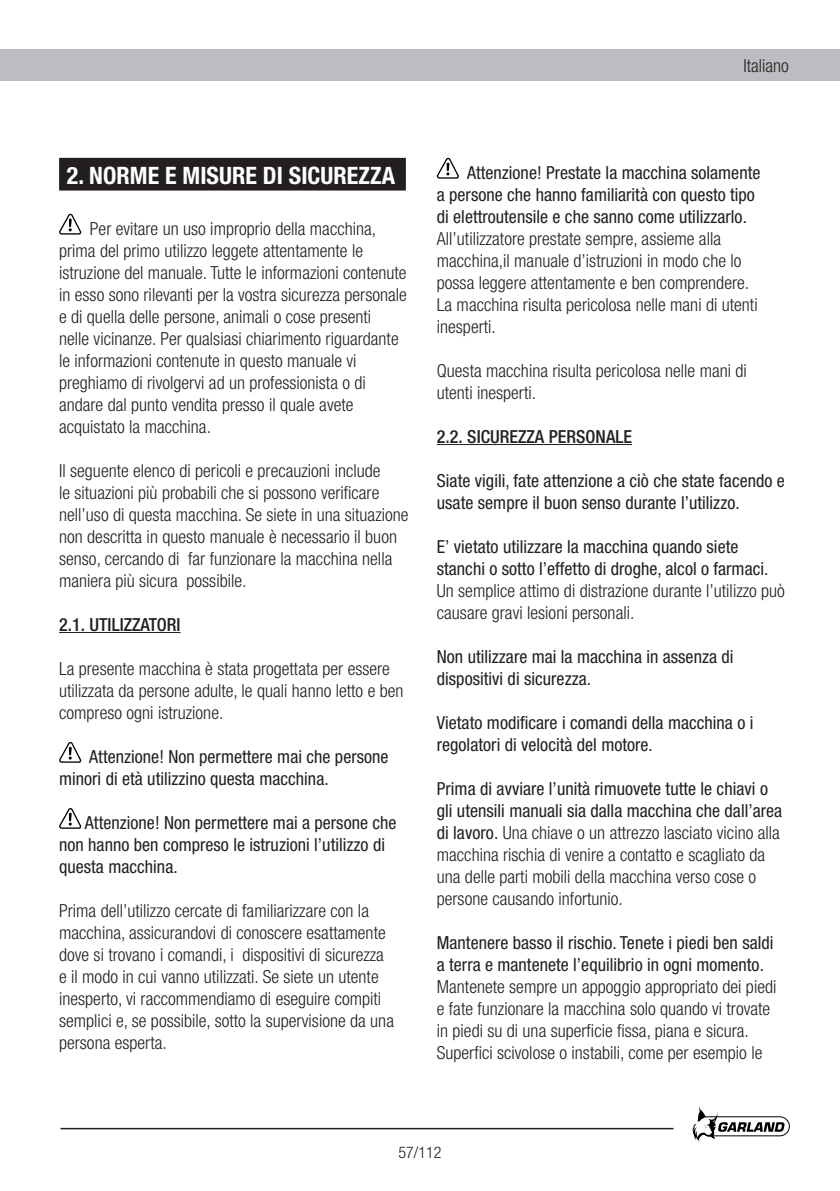
<style>
.page{position:relative;width:840px;height:1191px;background:#fff}
.page>*{position:absolute;margin:0;border:0;box-sizing:border-box;transform-origin:0 0}
.t1{font:700 condensed 24px "Helvetica Neue";color:#fff}
.t2{font:300 condensed 18px/22px "Helvetica Neue";color:#231f20}
.t3{font:condensed 18px/22px "Helvetica Neue";color:#231f20}
.t4{font:500 condensed 18px "Helvetica Neue";color:#231f20}
.t5{font:300 condensed 16px "Helvetica Neue";color:#231f20}
.s1{font-weight:400}
</style>
<div class="page">
<div style="left:0;top:50px;width:839px;height:31px;background:#bcbdc0"></div>
<svg style="left:692px;top:1107px;width:97px;height:34px"></svg>
<hr style="left:60px;top:1127px;width:613px;height:2px;background:#231f20">
<hr style="left:59px;top:632px;width:121px;height:1px;background:#231f20">
<div style="left:60px;top:159px;width:344px;height:30px;background:#231f20"></div>
<div style="left:59px;top:158px;width:346px;height:32px;border:2px solid #231f20"></div>
<svg style="left:59px;top:214px;width:23px;height:21px"></svg>
<svg style="left:59px;top:742px;width:23px;height:21px"></svg>
<svg style="left:59px;top:808px;width:23px;height:21px"></svg>
<hr style="left:436px;top:444px;width:195px;height:1px;background:#231f20">
<svg style="left:436px;top:158px;width:23px;height:21px"></svg>
<p class="t2" style="left:743px;top:55px;width:47px">Italiano</p>
<h1 class="t1" style="left:67px;top:160px;width:329px">2. NORME E MISURE DI SICUREZZA</h1>
<p class="t2" style="left:59px;top:217px;width:349px;text-indent:31px">Per evitare un uso improprio della macchina, prima del primo utilizzo leggete attentamente le istruzione del manuale. Tutte le informazioni contenute in esso sono rilevanti per la vostra sicurezza personale e di quella delle persone, animali o cose presenti<br>nelle vicinanze. Per qualsiasi chiarimento riguardante le informazioni contenute in questo manuale vi preghiamo di rivolgervi ad un professionista o di andare dal punto vendita presso il quale avete acquistato la macchina.</p>
<p class="t2" style="left:59px;top:459px;width:350px">Il seguente elenco di pericoli e precauzioni include<br>le situazioni più probabili che si possono verificare nell’uso di questa macchina. Se siete in una situazione non descritta in questo manuale è necessario il buon senso, cercando di far funzionare la macchina nella maniera più sicura possibile.</p>
<p class="t4" style="left:59px;top:613px;width:123px">2.1. UTILIZZATORI</p>
<p class="t2" style="left:59px;top:657px;width:346px">La presente macchina è stata progettata per essere utilizzata da persone adulte, le quali hanno letto e ben compreso ogni istruzione.</p>
<p class="t3" style="left:59px;top:745px;width:331px;text-indent:30px">Attenzione! Non permettere mai che persone minori di età utilizzino questa macchina.</p>
<p class="t3" style="left:59px;top:811px;width:339px;text-indent:26px">Attenzione! Non permettere mai a persone che non hanno ben compreso le istruzioni l’utilizzo di questa macchina.</p>
<p class="t2" style="left:59px;top:899px;width:336px">Prima dell’utilizzo cercate di familiarizzare con la macchina, assicurandovi di conoscere esattamente dove si trovano i comandi, i dispositivi di sicurezza e il modo in cui vanno utilizzati. Se siete un utente inesperto, vi raccommendiamo di eseguire compiti semplici e, se possibile, sotto la supervisione da una persona esperta.</p>
<p class="t3" style="left:436px;top:161px;width:325px;text-indent:30px">Attenzione! Prestate la macchina solamente a persone che hanno familiarità con questo tipo di elettroutensile e che sanno come utilizzarlo.</p>
<p class="t2" style="left:436px;top:227px;width:322px">All’utilizzatore prestate sempre, assieme alla macchina,il manuale d’istruzioni in modo che lo possa leggere attentamente e ben comprendere.<br>La macchina risulta pericolosa nelle mani di utenti inesperti.</p>
<p class="t2" style="left:436px;top:359px;width:311px">Questa macchina risulta pericolosa nelle mani di utenti inesperti.</p>
<p class="t4" style="left:436px;top:425px;width:197px">2.2. SICUREZZA PERSONALE</p>
<p class="t3" style="left:436px;top:469px;width:349px">Siate vigili, fate attenzione a ciò che state facendo e usate sempre il buon senso durante l’utilizzo.</p>
<p class="t3" style="left:436px;top:535px;width:333px">E’ vietato utilizzare la macchina quando siete stanchi o sotto l’effetto di droghe, alcol o farmaci.</p>
<p class="t2" style="left:436px;top:579px;width:349px">Un semplice attimo di distrazione durante l’utilizzo può causare gravi lesioni personali.</p>
<p class="t3" style="left:436px;top:645px;width:298px">Non utilizzare mai la macchina in assenza di dispositivi di sicurezza.</p>
<p class="t3" style="left:436px;top:711px;width:318px">Vietato modificare i comandi della macchina o i regolatori di velocità del motore.</p>
<p class="t2" style="left:436px;top:777px;width:347px"><span class="s1">Prima di avviare l’unità rimuovete tutte le chiavi o gli utensili manuali sia dalla macchina che dall’area di lavoro.</span> Una chiave o un attrezzo lasciato vicino alla macchina rischia di venire a contatto e scagliato da una delle parti mobili della macchina verso cose o persone causando infortunio.</p>
<p class="t3" style="left:436px;top:931px;width:338px">Mantenere basso il rischio. Tenete i piedi ben saldi a terra e mantenete l’equilibrio in ogni momento.</p>
<p class="t2" style="left:436px;top:975px;width:341px">Mantenete sempre un appoggio appropriato dei piedi e fate funzionare la macchina solo quando vi trovate in piedi su di una superficie fissa, piana e sicura.<br>Superfici scivolose o instabili, come per esempio le</p>
<p class="t5" style="left:398px;top:1142px;width:45px">57/112</p>
</div>
